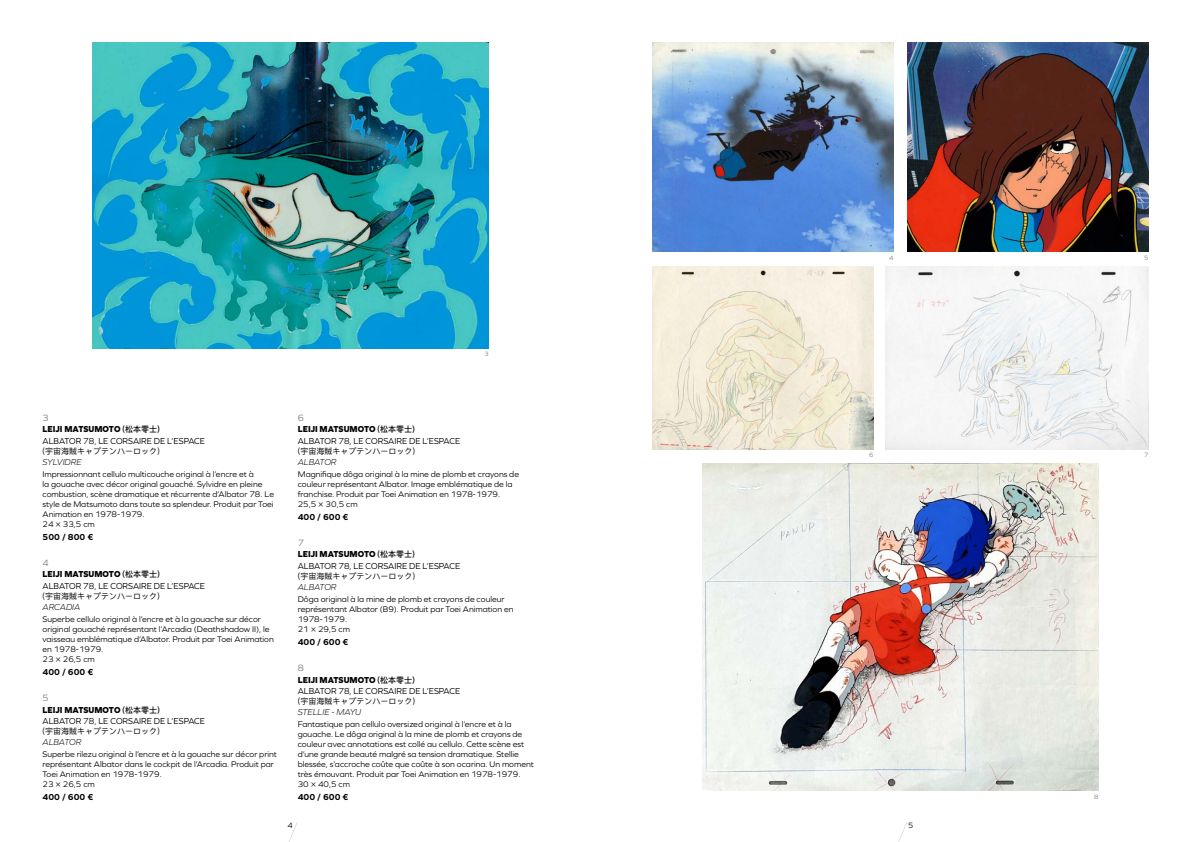
<style>
.page{position:relative;width:1191px;height:842px;background:#fff}
.page>*{position:absolute;margin:0;border:0;box-sizing:border-box;transform-origin:0 0}
.t1{font:9.5px "Graphie";color:#7b7b7a}
.t2{font:9px/11.4px "Graphie";color:#000;scale:.95 1}
.t3{font:italic 300 9px "Graphie";color:#000;scale:.95 1}
.t4{font:700 9px "Graphie";color:#000}
.t5{font:8.5px/10px "Graphie";color:#000}
.t6{font:8px "Ping Fang SC";color:#000}
.t7{font:8px "Graphie";color:#000}
.t8{font:6.5px "Graphie";color:#7b7b7a}
.s1{font-weight:800}
.s2{font-family:"Ping Fang SC";font-weight:500;font-size:8px}
</style>
<div class="page">
<img style="left:93px;top:43px;width:396px;height:306px">
<img style="left:652px;top:43px;width:241px;height:209px">
<img style="left:907px;top:43px;width:241px;height:209px">
<img style="left:652px;top:266px;width:221px;height:183px">
<img style="left:886px;top:266px;width:262px;height:183px">
<img style="left:702px;top:463px;width:396px;height:328px">
<svg style="left:898px;top:823px;width:9px;height:19px"></svg>
<svg style="left:289px;top:823px;width:8px;height:19px"></svg>
<p class="t8" style="left:889px;top:254px;width:6px">4</p>
<p class="t8" style="left:1144px;top:254px;width:6px">5</p>
<p class="t8" style="left:484px;top:350px;width:6px">3</p>
<p class="t1" style="left:43px;top:412px;width:8px">3</p>
<p class="t2" style="left:43px;top:424px;width:173px"><span class="s1">LEIJI MATSUMOTO</span> <span class="s2">(松本零士)<br></span>ALBATOR 78, LE CORSAIRE DE L’ESPACE</p>
<p class="t6" style="left:43px;top:446px;width:119px">(宇宙海賊キャプテンハーロック)</p>
<p class="t3" style="left:43px;top:457px;width:43px">SYLVIDRE</p>
<p class="t5" style="left:43px;top:469px;width:233px">Impressionnant cellulo multicouche original à l’encre et à<br>la gouache avec décor original gouaché. Sylvidre en pleine combustion, scène dramatique et récurrente d’Albator 78. Le style de Matsumoto dans toute sa splendeur. Produit par Toei Animation en 1978-1979.<br>24 × 33,5 cm</p>
<p class="t4" style="left:43px;top:531px;width:52px">500 / 800 €</p>
<p class="t1" style="left:43px;top:557px;width:8px">4</p>
<p class="t2" style="left:43px;top:569px;width:173px"><span class="s1">LEIJI MATSUMOTO</span> <span class="s2">(松本零士)<br></span>ALBATOR 78, LE CORSAIRE DE L’ESPACE</p>
<p class="t6" style="left:43px;top:591px;width:119px">(宇宙海賊キャプテンハーロック)</p>
<p class="t3" style="left:43px;top:602px;width:41px">ARCADIA</p>
<p class="t5" style="left:43px;top:614px;width:233px">Superbe cellulo original à l’encre et à la gouache sur décor original gouaché représentant l’Arcadia (Deathshadow II), le vaisseau emblématique d’Albator. Produit par Toei Animation en 1978-1979.<br>23 × 26,5 cm</p>
<p class="t4" style="left:43px;top:666px;width:52px">400 / 600 €</p>
<p class="t1" style="left:43px;top:692px;width:8px">5</p>
<p class="t2" style="left:43px;top:704px;width:173px"><span class="s1">LEIJI MATSUMOTO</span> <span class="s2">(松本零士)<br></span>ALBATOR 78, LE CORSAIRE DE L’ESPACE</p>
<p class="t6" style="left:43px;top:726px;width:119px">(宇宙海賊キャプテンハーロック)</p>
<p class="t3" style="left:43px;top:737px;width:42px">ALBATOR</p>
<p class="t5" style="left:43px;top:749px;width:236px">Superbe rilezu original à l’encre et à la gouache sur décor print représentant Albator dans le cockpit de l’Arcadia. Produit par Toei Animation en 1978-1979.<br>23 × 26,5 cm</p>
<p class="t4" style="left:43px;top:791px;width:52px">400 / 600 €</p>
<p class="t1" style="left:298px;top:412px;width:8px">6</p>
<p class="t2" style="left:298px;top:424px;width:173px"><span class="s1">LEIJI MATSUMOTO</span> <span class="s2">(松本零士)<br></span>ALBATOR 78, LE CORSAIRE DE L’ESPACE</p>
<p class="t6" style="left:298px;top:446px;width:119px">(宇宙海賊キャプテンハーロック)</p>
<p class="t3" style="left:298px;top:457px;width:42px">ALBATOR</p>
<p class="t5" style="left:298px;top:469px;width:223px">Magnifique dôga original à la mine de plomb et crayons de couleur représentant Albator. Image emblématique de la franchise. Produit par Toei Animation en 1978-1979.<br>25,5 × 30,5 cm</p>
<p class="t4" style="left:298px;top:511px;width:52px">400 / 600 €</p>
<p class="t1" style="left:298px;top:537px;width:8px">7</p>
<p class="t2" style="left:298px;top:549px;width:173px"><span class="s1">LEIJI MATSUMOTO</span> <span class="s2">(松本零士)<br></span>ALBATOR 78, LE CORSAIRE DE L’ESPACE</p>
<p class="t6" style="left:298px;top:571px;width:119px">(宇宙海賊キャプテンハーロック)</p>
<p class="t3" style="left:298px;top:582px;width:42px">ALBATOR</p>
<p class="t5" style="left:298px;top:594px;width:217px">Dôga original à la mine de plomb et crayons de couleur représentant Albator (B9). Produit par Toei Animation en 1978-1979.<br>21 × 29,5 cm</p>
<p class="t4" style="left:298px;top:636px;width:52px">400 / 600 €</p>
<p class="t1" style="left:298px;top:662px;width:8px">8</p>
<p class="t2" style="left:298px;top:674px;width:173px"><span class="s1">LEIJI MATSUMOTO</span> <span class="s2">(松本零士)<br></span>ALBATOR 78, LE CORSAIRE DE L’ESPACE</p>
<p class="t6" style="left:298px;top:696px;width:119px">(宇宙海賊キャプテンハーロック)</p>
<p class="t3" style="left:298px;top:707px;width:68px">STELLIE - MAYU</p>
<p class="t5" style="left:298px;top:719px;width:238px">Fantastique pan cellulo oversized original à l’encre et à la gouache. Le dôga original à la mine de plomb et crayons de couleur avec annotations est collé au cellulo. Cette scène est d’une grande beauté malgré sa tension dramatique. Stellie blessée, s’accroche coûte que coûte à son ocarina. Un moment très émouvant. Produit par Toei Animation en 1978-1979.<br>30 × 40,5 cm</p>
<p class="t4" style="left:298px;top:791px;width:52px">400 / 600 €</p>
<p class="t8" style="left:869px;top:451px;width:6px">6</p>
<p class="t8" style="left:1144px;top:451px;width:6px">7</p>
<p class="t8" style="left:1094px;top:793px;width:6px">8</p>
<p class="t7" style="left:287px;top:820px;width:7px">4</p>
<p class="t7" style="left:908px;top:820px;width:7px">5</p>
</div>
